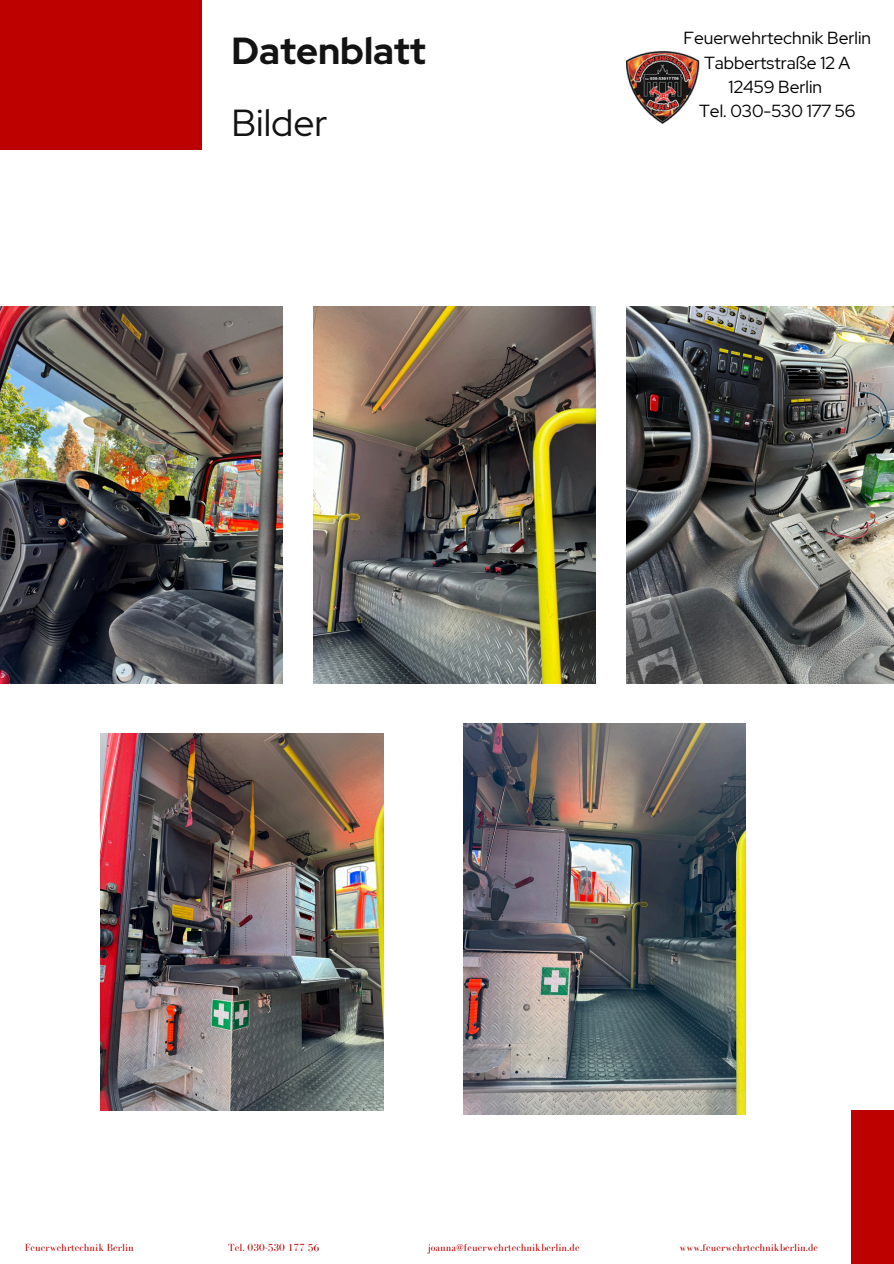
<style>
.page{position:relative;width:894px;height:1264px;background:#fff}
.page>*{position:absolute;margin:0;border:0;box-sizing:border-box;transform-origin:0 0}
.t1{font:700 37.5px "Red Hat Display";color:#131313}
.t2{font:37.5px "Red Hat Display";color:#131313}
.t3{font:17.4px/24.3px "Red Hat Display";color:#000;text-align:center}
.t4{font:10.65px "Bodoni FLF";color:#bd0000}
</style>
<div class="page">
<div style="left:0;top:0;width:201px;height:149px;background:#bd0000"></div>
<div style="left:850px;top:1110px;width:43px;height:153px;background:#bd0000"></div>
<img style="left:626px;top:51px;width:73px;height:72px">
<img style="left:0;top:307px;width:282px;height:377px">
<img style="left:626px;top:307px;width:267px;height:377px">
<img style="left:101px;top:733px;width:282px;height:377px">
<img style="left:313px;top:307px;width:282px;height:377px">
<img style="left:463px;top:723px;width:282px;height:391px">
<h3 class="t1" style="left:231px;top:26px;width:196px">Datenblatt</h3>
<h1 class="t2" style="left:231px;top:98px;width:97px">Bilder</h1>
<p class="t3" style="left:683px;top:26px;width:189px">Feuerwehrtechnik Berlin<br>Tabbertstraße 12 A<br>12459 Berlin<br>Tel. 030-530 177 56</p>
<h2 class="t4" style="left:25px;top:1241px;width:111px">Feuerwehrtechnik Berlin</h2>
<h2 class="t4" style="left:228px;top:1241px;width:92px">Tel. 030-530 177 56</h2>
<h2 class="t4" style="left:427px;top:1241px;width:153px">joanna@feuerwehrtechnikberlin.de</h2>
<h2 class="t4" style="left:679px;top:1241px;width:140px">www.feuerwehrtechnikberlin.de</h2>
</div>
